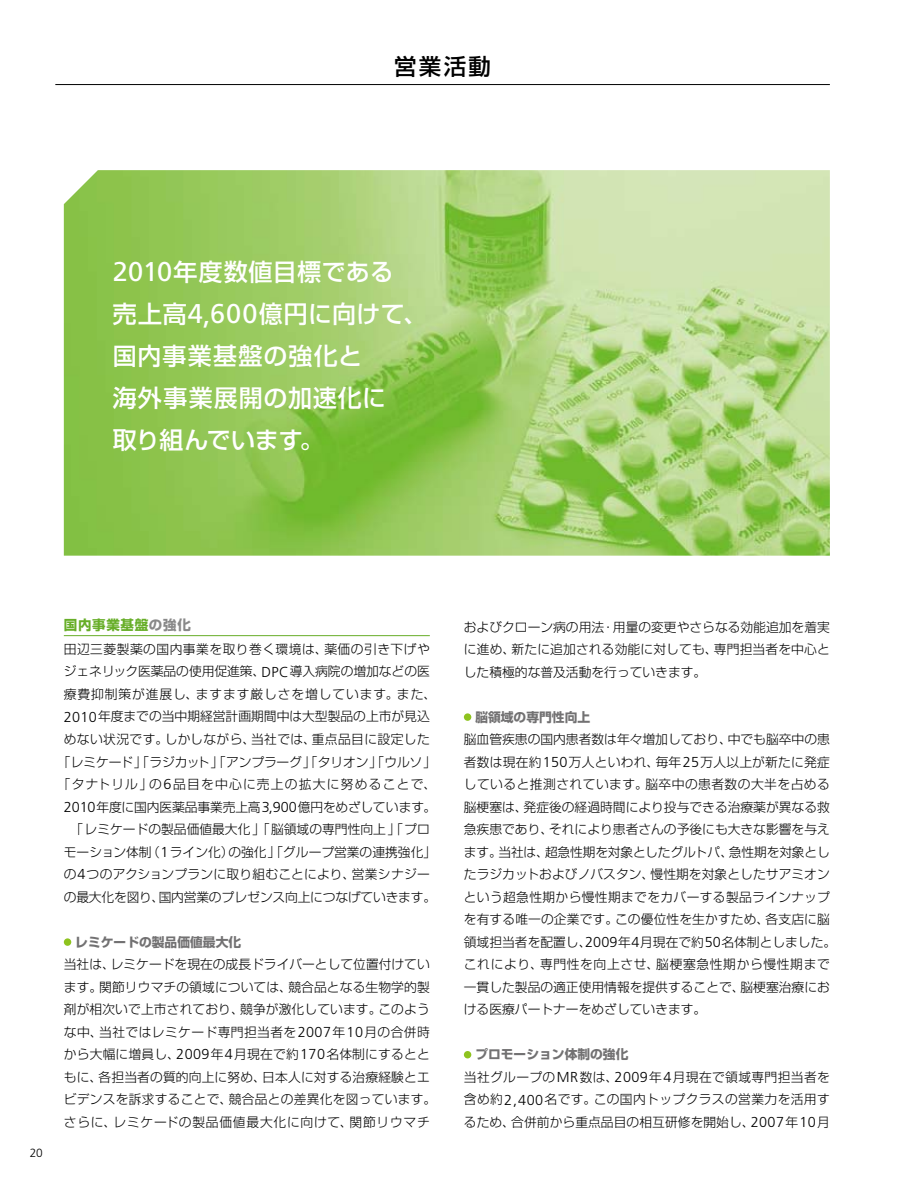
<style>
.page{position:relative;width:915px;height:1191px;background:#fff}
.page>*{position:absolute;margin:0;border:0;box-sizing:border-box;transform-origin:0 0}
.t1{font:500 24px/42px "Shin Go";letter-spacing:.035em;color:#fff}
.t2{font:500 22.5px "Shin Go";color:#000}
.t3{font:700 13.5px "Shin Go";letter-spacing:.05em;color:#67ae28}
.t4{font:300 12.75px/22.5px "Shin Go";letter-spacing:.01em;color:#000}
.t5{font:300 12.75px/22.5px "Shin Go";letter-spacing:.03em;color:#000}
.t6{font:700 12.75px "Shin Go";color:#727172}
.t7{font:300 11.85px "Frutiger";color:#000}
.s1{font-family:"Frutiger";font-weight:400;font-size:27.15px}
.s2{color:#898989}
.s3{font-family:"Frutiger";font-size:14.4px}
.s4{font-weight:700;color:#727172}
</style>
<div class="page">
<img style="left:64px;top:170px;width:765px;height:385px">
<hr style="left:55px;top:84px;width:774px;height:1px;background:#000">
<hr style="left:64px;top:635px;width:365px;height:1px;background:#67ae28">
<div style="left:64px;top:938px;width:7px;height:7px;background:#8ec31f;border-radius:50%"></div>
<div style="left:463px;top:713px;width:8px;height:8px;background:#8ec31f;border-radius:50%"></div>
<div style="left:463px;top:1051px;width:8px;height:7px;background:#8ec31f;border-radius:50%"></div>
<h2 class="t2" style="left:394px;top:52px;width:98px">営業活動</h2>
<h1 class="t1" style="left:113px;top:249px;width:316px"><span class="s1">2010</span>年度数値目標である<br>売上高<span class="s1">4,600</span>億円に向けて、国内事業基盤の強化と<br>海外事業展開の加速化に<br>取り組んでいます。</h1>
<p class="t7" style="left:30px;top:1145px;width:15px">20</p>
<p class="t3" style="left:64px;top:616px;width:128px">国内事業基盤<span class="s2">の強化</span></p>
<p class="t4" style="left:57px;top:637px;width:380px;text-align:center">田辺三菱製薬の国内事業を取り巻く環境は、薬価の引き下げやジェネリック医薬品の使用促進策、<span class="s3">DPC</span>導入病院の増加などの医療費抑制策が進展し、ますます厳しさを増しています。また、<span class="s3">2010</span>年度までの当中期経営計画期間中は大型製品の上市が見込めない状況です。しかしながら、当社では、重点品目に設定した「レミケード」「ラジカット」「アンプラーグ」「タリオン」「ウルソ」「タナトリル」の<span class="s3">6</span>品目を中心に売上の拡大に努めることで、<span class="s3">2010</span>年度に国内医薬品事業売上高<span class="s3">3,900</span>億円をめざしています。「レミケードの製品価値最大化」「脳領域の専門性向上」｢プロ<br>モーション体制（<span class="s3">1</span>ライン化）の強化｣「グループ営業の連携強化」の<span class="s3">4</span>つのアクションプランに取り組むことにより、営業シナジーの最大化を図り、国内営業のプレゼンス向上につなげていきます。</p>
<p class="t6" style="left:75px;top:933px;width:167px">レミケードの製品価値最大化</p>
<p class="t4" style="left:64px;top:952px;width:374px">当社は、レミケードを現在の成長ドライバーとして位置付けています。関節リウマチの領域については、競合品となる生物学的製剤が相次いで上市されており、競争が激化しています。このような中、当社ではレミケード専門担当者を<span class="s3">2007</span>年<span class="s3">10</span>月の合併時から大幅に増員し、<span class="s3">2009</span>年<span class="s3">4</span>月現在で約<span class="s3">170</span>名体制にするとともに、各担当者の質的向上に努め、日本人に対する治療経験とエビデンスを訴求することで、競合品との差異化を図っています。さらに、レミケードの製品価値最大化に向けて、関節リウマチ</p>
<p class="t4" style="left:463px;top:615px;width:367px;text-align:justify">およびクローン病の用法・用量の変更やさらなる効能追加を着実に進め、新たに追加される効能に対しても、専門担当者を中心とした積極的な普及活動を行っていきます。</p>
<p class="t6" style="left:475px;top:708px;width:116px">脳領域の専門性向上</p>
<p class="t4" style="left:463px;top:727px;width:374px">脳血管疾患の国内患者数は年々増加しており、中でも脳卒中の患者数は現在約<span class="s3">150</span>万人といわれ、毎年<span class="s3">25</span>万人以上が新たに発症していると推測されています。脳卒中の患者数の大半を占める脳梗塞は、発症後の経過時間により投与できる治療薬が異なる救急疾患であり、それにより患者さんの予後にも大きな影響を与えます。当社は、超急性期を対象としたグルトパ、急性期を対象としたラジカットおよびノバスタン、慢性期を対象としたサアミオンという超急性期から慢性期までをカバーする製品ラインナップを有する唯一の企業です。この優位性を生かすため、各支店に脳領域担当者を配置し、<span class="s3">2009</span>年<span class="s3">4</span>月現在で約<span class="s3">50</span>名体制としました。これにより、専門性を向上させ、脳梗塞急性期から慢性期まで一貫した製品の適正使用情報を提供することで、脳梗塞治療における医療パートナーをめざしていきます。</p>
<p class="t5" style="left:463px;top:1042px;width:367px;text-indent:11px"><span class="s4">プロモーション体制の強化<br></span>当社グループの<span class="s3">MR</span>数は、<span class="s3">2009</span>年<span class="s3">4</span>月現在で領域専門担当者を含め約<span class="s3">2,400</span>名です。この国内トップクラスの営業力を活用するため、合併前から重点品目の相互研修を開始し、<span class="s3">2007</span>年<span class="s3">10</span>月</p>
</div>
